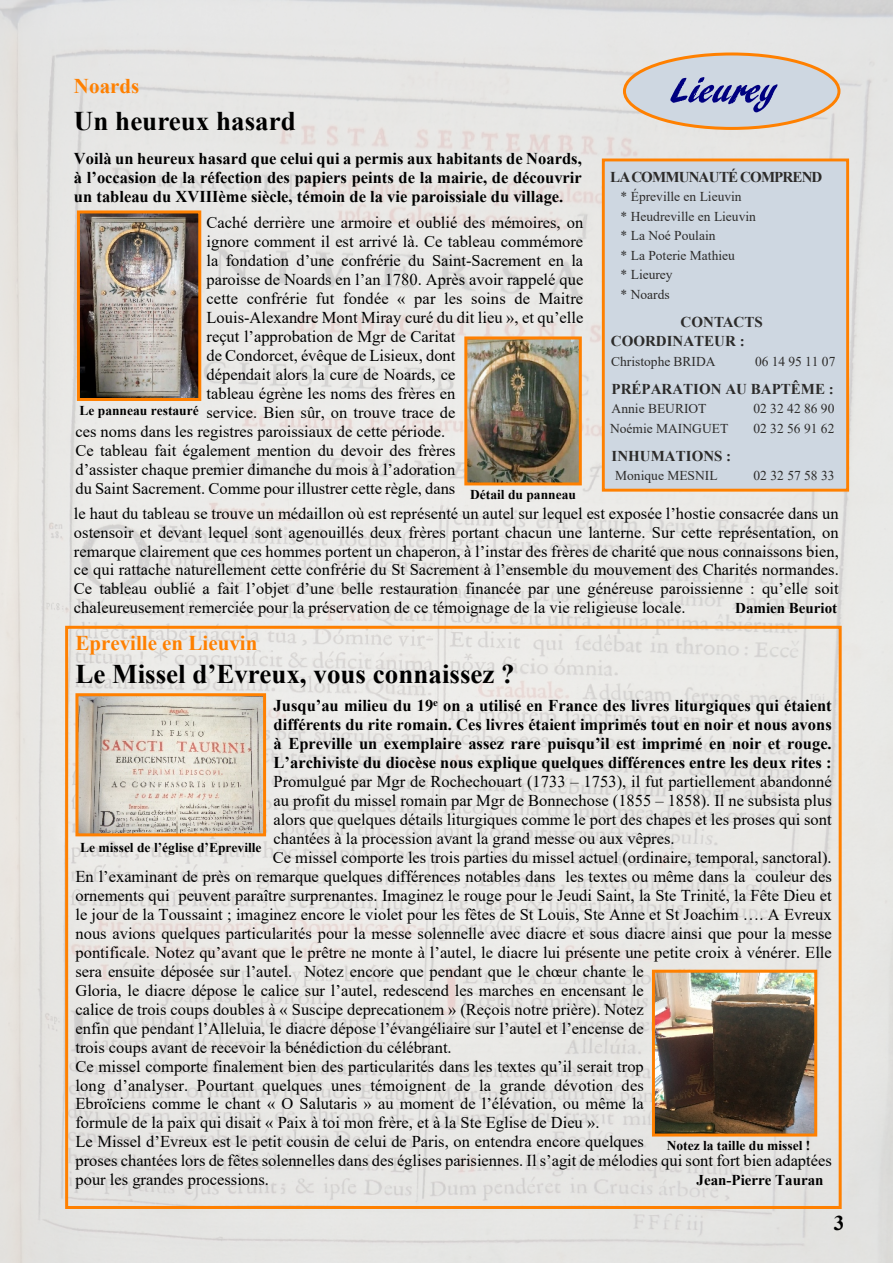
<style>
.page{position:relative;width:893px;height:1263px;background:#fff}
.page>*{position:absolute;margin:0;border:0;box-sizing:border-box;transform-origin:0 0}
.t1{font:700 27px "Times New Roman";color:#000}
.t2{font:700 21px "Times New Roman";color:#ff8000}
.t3{font:700 21px "Times New Roman";color:#000}
.t4{font:16.5px/18.9px "Times New Roman";color:#000;text-align:justify}
.t5{font:700 16.5px/18.9px "Times New Roman";color:#000;text-align:justify}
.t6{font:700 15px/19.5px "Times New Roman";color:#2c2b2a}
.t7{font:700 15px "Times New Roman";color:#000}
.t8{font:700 15px "Times New Roman";letter-spacing:-.06em;color:#2c2b2a}
.t9{font:13.5px/19.5px "Times New Roman";color:#2c2b2a}
.t10{font:700 13.5px "Times New Roman";color:#000}
</style>
<div class="page">
<img style="left:0;top:0;width:893px;height:1263px">
<div style="left:65px;top:626px;width:777px;height:583px;border:3px solid #ff8000"></div>
<div style="left:602px;top:158px;width:247px;height:334px;background:#ced7e1;border:3px solid #ff8000"></div>
<div style="left:623px;top:52px;width:217px;height:78px;background:#ced7e1;border:3px solid #ff8000;border-radius:50%"></div>
<svg style="left:670px;top:77px;width:108px;height:35px"></svg>
<img style="left:81px;top:214px;width:116px;height:183px">
<div style="left:77px;top:210px;width:124px;height:191px;border:3px solid #ff8000"></div>
<img style="left:468px;top:340px;width:110px;height:141px">
<div style="left:464px;top:336px;width:118px;height:149px;border:3px solid #ff8000"></div>
<img style="left:79px;top:697px;width:183px;height:135px">
<div style="left:75px;top:693px;width:191px;height:143px;border:3px solid #ff8000"></div>
<img style="left:656px;top:974px;width:157px;height:158px">
<div style="left:652px;top:970px;width:165px;height:166px;border:3px solid #ff8000"></div>
<p class="t2" style="left:74px;top:79px;width:67px">Noards</p>
<h1 class="t1" style="left:74px;top:112px;width:223px">Un heureux hasard</h1>
<p class="t5" style="left:74px;top:151px;width:509px">Voilà un heureux hasard que celui qui a permis aux habitants de Noards, à l’occasion de la réfection des papiers peints de la mairie, de découvrir un tableau du XVIIIème siècle, témoin de la vie paroissiale du village.</p>
<p class="t4" style="left:207px;top:215px;width:378px">Caché derrière une armoire et oublié des mémoires, on</p>
<p class="t4" style="left:207px;top:234px;width:378px">ignore comment il est arrivé là. Ce tableau commémore</p>
<p class="t4" style="left:207px;top:253px;width:378px">la fondation d’une confrérie du Saint-Sacrement en la</p>
<p class="t4" style="left:207px;top:272px;width:378px">paroisse de Noards en l’an 1780. Après avoir rappelé que</p>
<p class="t4" style="left:207px;top:291px;width:378px">cette confrérie fut fondée « par les soins de Maitre</p>
<p class="t4" style="left:207px;top:310px;width:378px">Louis-Alexandre Mont Miray curé du dit lieu », et qu’elle</p>
<p class="t4" style="left:207px;top:329px;width:250px">reçut l’approbation de Mgr de Caritat</p>
<p class="t4" style="left:207px;top:348px;width:250px">de Condorcet, évêque de Lisieux, dont</p>
<p class="t4" style="left:207px;top:367px;width:250px">dépendait alors la cure de Noards, ce</p>
<p class="t4" style="left:207px;top:386px;width:250px">tableau égrène les noms des frères en</p>
<p class="t4" style="left:207px;top:405px;width:250px">service. Bien sûr, on trouve trace de</p>
<p class="t4" style="left:75px;top:424px;width:371px">ces noms dans les registres paroissiaux de cette période.</p>
<p class="t4" style="left:75px;top:443px;width:381px">Ce tableau fait également mention du devoir des frères</p>
<p class="t4" style="left:75px;top:462px;width:381px">d’assister chaque premier dimanche du mois à l’adoration</p>
<p class="t4" style="left:75px;top:481px;width:381px">du Saint Sacrement. Comme pour illustrer cette règle, dans</p>
<p class="t4" style="left:74px;top:505px;width:766px">le haut du tableau se trouve un médaillon où est représenté un autel sur lequel est exposée l’hostie consacrée dans un ostensoir et devant lequel sont agenouillés deux frères portant chacun une lanterne. Sur cette représentation, on remarque clairement que ces hommes portent un chaperon, à l’instar des frères de charité que nous connaissons bien, ce qui rattache naturellement cette confrérie du St Sacrement à l’ensemble du mouvement des Charités normandes.<br>Ce tableau oublié a fait l’objet d’une belle restauration financée par une généreuse paroissienne : qu’elle soit chaleureusement remerciée pour la préservation de ce témoignage de la vie religieuse locale.</p>
<p class="t8" style="left:610px;top:172px;width:214px">LA COMMUNAUTÉ COMPREND</p>
<p class="t9" style="left:621px;top:188px;width:137px">* Épreville en Lieuvin<br>* Heudreville en Lieuvin * La Noé Poulain<br>* La Poterie Mathieu<br>* Lieurey<br>* Noards</p>
<p class="t6" style="left:611px;top:314px;width:153px;text-indent:70px">CONTACTS<br>COORDINATEUR :</p>
<p class="t9" style="left:611px;top:353px;width:106px">Christophe BRIDA</p>
<p class="t9" style="left:755px;top:353px;width:82px">06 14 95 11 07</p>
<p class="t6" style="left:612px;top:381px;width:224px">PRÉPARATION AU BAPTÊME :</p>
<p class="t9" style="left:612px;top:400px;width:96px">Annie BEURIOT</p>
<p class="t9" style="left:753px;top:400px;width:83px">02 32 42 86 90</p>
<p class="t9" style="left:610px;top:420px;width:120px">Noémie MAINGUET</p>
<p class="t9" style="left:753px;top:420px;width:83px">02 32 56 91 62</p>
<p class="t6" style="left:612px;top:448px;width:121px">INHUMATIONS :</p>
<p class="t9" style="left:615px;top:467px;width:104px">Monique MESNIL</p>
<p class="t9" style="left:753px;top:467px;width:83px">02 32 57 58 33</p>
<p class="t10" style="left:79px;top:405px;width:121px">Le panneau restauré</p>
<p class="t10" style="left:470px;top:490px;width:107px">Détail du panneau</p>
<p class="t7" style="left:735px;top:603px;width:104px">Damien Beuriot</p>
<p class="t2" style="left:75px;top:635px;width:183px">Epreville en Lieuvin</p>
<h1 class="t1" style="left:75px;top:664px;width:441px">Le Missel d’Evreux, vous connaissez ?</h1>
<p class="t5" style="left:274px;top:698px;width:560px">Jusqu’au milieu du 19<sup>e</sup> on a utilisé en France des livres liturgiques qui étaient différents du rite romain. Ces livres étaient imprimés tout en noir et nous avons à Epreville un exemplaire assez rare puisqu’il est imprimé en noir et rouge.<br>L’archiviste du diocèse nous explique quelques différences entre les deux rites :</p>
<p class="t4" style="left:274px;top:774px;width:560px">Promulgué par Mgr de Rochechouart (1733 – 1753), il fut partiellement abandonné</p>
<p class="t4" style="left:274px;top:793px;width:560px">au profit du missel romain par Mgr de Bonnechose (1855 – 1858). Il ne subsista plus</p>
<p class="t4" style="left:274px;top:812px;width:560px">alors que quelques détails liturgiques comme le port des chapes et les proses qui sont</p>
<p class="t4" style="left:274px;top:830px;width:403px">chantées à la procession avant la grand messe ou aux vêpres.</p>
<p class="t4" style="left:273px;top:849px;width:560px">Ce missel comporte les trois parties du missel actuel (ordinaire, temporal, sanctoral).</p>
<p class="t4" style="left:75px;top:868px;width:758px">En l’examinant de près on remarque quelques différences notables dans les textes ou même dans la couleur des</p>
<p class="t4" style="left:75px;top:887px;width:758px">ornements qui peuvent paraître surprenantes. Imaginez le rouge pour le Jeudi Saint, la Ste Trinité, la Fête Dieu et</p>
<p class="t4" style="left:75px;top:906px;width:758px">le jour de la Toussaint ; imaginez encore le violet pour les fêtes de St Louis, Ste Anne et St Joachim …. A Evreux</p>
<p class="t4" style="left:75px;top:925px;width:758px">nous avions quelques particularités pour la messe solennelle avec diacre et sous diacre ainsi que pour la messe</p>
<p class="t4" style="left:75px;top:944px;width:758px">pontificale. Notez qu’avant que le prêtre ne monte à l’autel, le diacre lui présente une petite croix à vénérer. Elle</p>
<p class="t4" style="left:75px;top:963px;width:570px">sera ensuite déposée sur l’autel. Notez encore que pendant que le chœur chante le</p>
<p class="t4" style="left:75px;top:982px;width:570px">Gloria, le diacre dépose le calice sur l’autel, redescend les marches en encensant le</p>
<p class="t4" style="left:75px;top:1001px;width:570px">calice de trois coups doubles à « Suscipe deprecationem » (Reçois notre prière). Notez</p>
<p class="t4" style="left:75px;top:1020px;width:570px">enfin que pendant l’Alleluia, le diacre dépose l’évangéliaire sur l’autel et l’encense de</p>
<p class="t4" style="left:75px;top:1039px;width:378px">trois coups avant de recevoir la bénédiction du célébrant.</p>
<p class="t4" style="left:75px;top:1058px;width:570px">Ce missel comporte finalement bien des particularités dans les textes qu’il serait trop</p>
<p class="t4" style="left:75px;top:1077px;width:570px">long d’analyser. Pourtant quelques unes témoignent de la grande dévotion des</p>
<p class="t4" style="left:75px;top:1096px;width:570px">Ebroïciens comme le chant « O Salutaris » au moment de l’élévation, ou même la</p>
<p class="t4" style="left:75px;top:1115px;width:525px">formule de la paix qui disait « Paix à toi mon frère, et à la Ste Eglise de Dieu ».</p>
<p class="t4" style="left:75px;top:1134px;width:570px">Le Missel d’Evreux est le petit cousin de celui de Paris, on entendra encore quelques</p>
<p class="t4" style="left:75px;top:1153px;width:758px">proses chantées lors de fêtes solennelles dans des églises parisiennes. Il s’agit de mélodies qui sont fort bien adaptées</p>
<p class="t4" style="left:75px;top:1172px;width:195px">pour les grandes processions.</p>
<p class="t7" style="left:696px;top:1175px;width:129px">Jean-Pierre Tauran</p>
<p class="t10" style="left:80px;top:843px;width:183px">Le missel de l’église d’Epreville</p>
<p class="t10" style="left:667px;top:1141px;width:145px">Notez la taille du missel !</p>
<p class="t3" style="left:834px;top:1216px;width:12px">3</p>
</div>
